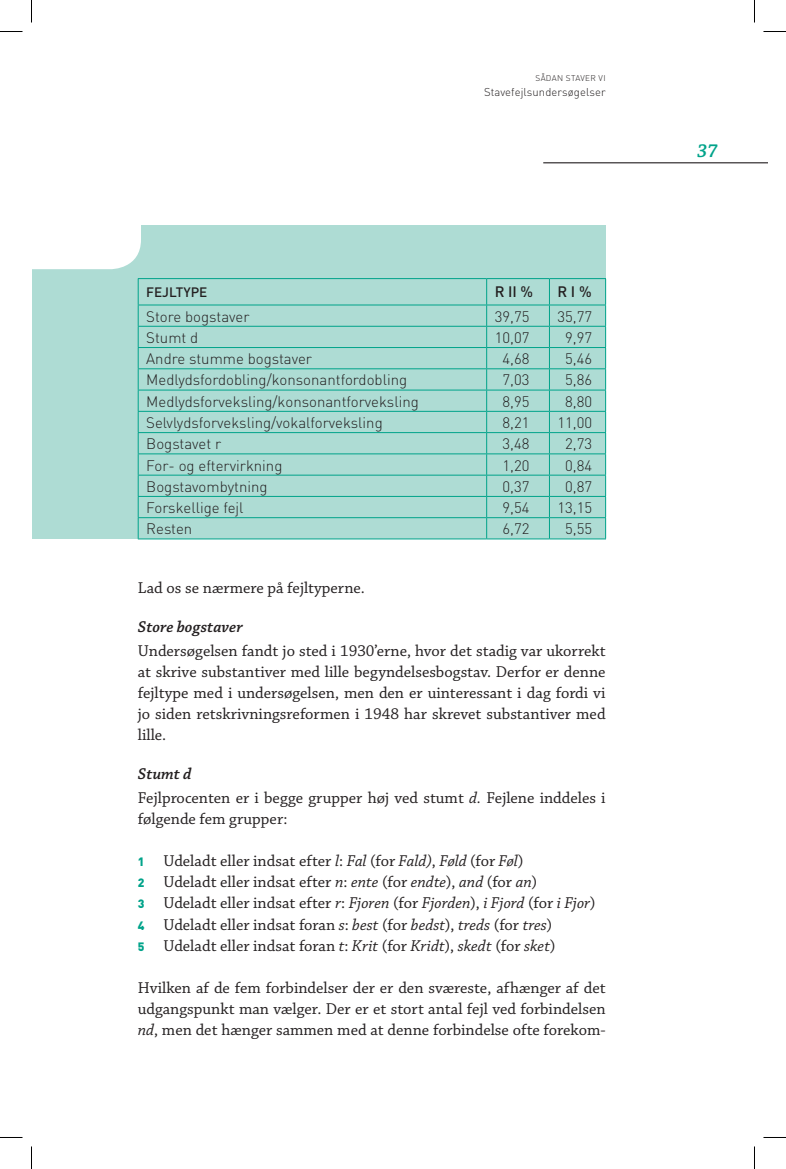
<style>
.page{position:relative;width:786px;height:1169px;background:#fff}
.page>*{position:absolute;margin:0;border:0;box-sizing:border-box;transform-origin:0 0}
.t1{font:italic 600 19.5px "Chaparral Pro";color:#00a38a}
.t2{font:16.5px/21px "Chaparral Pro";color:#231f20}
.t3{font:300 15px "DIN";color:#231f20}
.t4{font:500 15px "DIN";color:#231f20}
.t5{font:500 13.5px "DIN";color:#231f20}
.t6{font:300 11.25px "DIN";letter-spacing:.01em;color:#231f20}
.t7{font:300 8.25px "DIN";letter-spacing:.04em;color:#231f20}
.s1{font-weight:600;font-style:italic}
.s2{font-style:italic}
.s3{font-family:"DIN";font-weight:900;font-size:12px;color:#00a38a}
</style>
<div class="page">
<hr style="left:543px;top:162px;width:224px;height:1px;background:#231f20">
<div style="left:33px;top:225px;width:573px;height:314px;background:#aedcd4"></div>
<div style="left:33px;top:225px;width:108px;height:44px;background:#fff"></div>
<hr style="left:138px;top:278px;width:349px;height:1px;background:#00a38a">
<hr style="left:487px;top:278px;width:62px;height:1px;background:#00a38a">
<hr style="left:549px;top:278px;width:57px;height:1px;background:#00a38a">
<hr style="left:138px;top:304px;width:349px;height:1px;background:#00a38a">
<hr style="left:487px;top:304px;width:62px;height:1px;background:#00a38a">
<hr style="left:549px;top:304px;width:57px;height:1px;background:#00a38a">
<hr style="left:138px;top:326px;width:349px;height:1px;background:#00a38a">
<hr style="left:487px;top:326px;width:62px;height:1px;background:#00a38a">
<hr style="left:549px;top:326px;width:57px;height:1px;background:#00a38a">
<hr style="left:138px;top:347px;width:349px;height:1px;background:#00a38a">
<hr style="left:487px;top:347px;width:62px;height:1px;background:#00a38a">
<hr style="left:549px;top:347px;width:57px;height:1px;background:#00a38a">
<hr style="left:138px;top:368px;width:349px;height:1px;background:#00a38a">
<hr style="left:487px;top:368px;width:62px;height:1px;background:#00a38a">
<hr style="left:549px;top:368px;width:57px;height:1px;background:#00a38a">
<hr style="left:138px;top:390px;width:349px;height:1px;background:#00a38a">
<hr style="left:487px;top:390px;width:62px;height:1px;background:#00a38a">
<hr style="left:549px;top:390px;width:57px;height:1px;background:#00a38a">
<hr style="left:138px;top:411px;width:349px;height:1px;background:#00a38a">
<hr style="left:487px;top:411px;width:62px;height:1px;background:#00a38a">
<hr style="left:549px;top:411px;width:57px;height:1px;background:#00a38a">
<hr style="left:138px;top:432px;width:349px;height:1px;background:#00a38a">
<hr style="left:487px;top:432px;width:62px;height:1px;background:#00a38a">
<hr style="left:549px;top:432px;width:57px;height:1px;background:#00a38a">
<hr style="left:138px;top:453px;width:349px;height:1px;background:#00a38a">
<hr style="left:487px;top:453px;width:62px;height:1px;background:#00a38a">
<hr style="left:549px;top:453px;width:57px;height:1px;background:#00a38a">
<hr style="left:138px;top:475px;width:349px;height:1px;background:#00a38a">
<hr style="left:487px;top:475px;width:62px;height:1px;background:#00a38a">
<hr style="left:549px;top:475px;width:57px;height:1px;background:#00a38a">
<hr style="left:138px;top:496px;width:349px;height:1px;background:#00a38a">
<hr style="left:487px;top:496px;width:62px;height:1px;background:#00a38a">
<hr style="left:549px;top:496px;width:57px;height:1px;background:#00a38a">
<hr style="left:138px;top:517px;width:349px;height:1px;background:#00a38a">
<svg style="left:138px;top:279px;width:1px;height:259px"></svg>
<hr style="left:487px;top:517px;width:62px;height:1px;background:#00a38a">
<svg style="left:486px;top:279px;width:1px;height:259px"></svg>
<hr style="left:549px;top:517px;width:57px;height:1px;background:#00a38a">
<svg style="left:549px;top:279px;width:1px;height:259px"></svg>
<svg style="left:605px;top:279px;width:1px;height:259px"></svg>
<hr style="left:138px;top:538px;width:349px;height:1px;background:#00a38a">
<hr style="left:487px;top:538px;width:62px;height:1px;background:#00a38a">
<hr style="left:549px;top:538px;width:57px;height:1px;background:#00a38a">
<svg style="left:0;top:31px;width:22px;height:1px"></svg>
<svg style="left:763px;top:31px;width:23px;height:1px"></svg>
<svg style="left:0;top:1137px;width:22px;height:1px"></svg>
<svg style="left:763px;top:1137px;width:23px;height:1px"></svg>
<svg style="left:31px;top:0;width:1px;height:22px"></svg>
<svg style="left:31px;top:1146px;width:1px;height:23px"></svg>
<svg style="left:754px;top:0;width:1px;height:22px"></svg>
<svg style="left:754px;top:1146px;width:1px;height:23px"></svg>
<p class="t7" style="left:535px;top:73px;width:72px">Sådan staver vi</p>
<p class="t6" style="left:484px;top:85px;width:123px">Stavefejlsundersøgelser</p>
<p class="t5" style="left:146px;top:284px;width:63px">Fejltype</p>
<p class="t4" style="left:495px;top:282px;width:40px">R II %</p>
<p class="t4" style="left:557px;top:282px;width:36px">R I %</p>
<p class="t3" style="left:146px;top:307px;width:105px">Store bogstaver</p>
<p class="t3" style="left:495px;top:307px;width:36px">39,75</p>
<p class="t3" style="left:557px;top:307px;width:36px">35,77</p>
<p class="t3" style="left:146px;top:328px;width:54px">Stumt d</p>
<p class="t3" style="left:495px;top:328px;width:36px">10,07</p>
<p class="t3" style="left:565px;top:328px;width:28px">9,97</p>
<p class="t3" style="left:146px;top:349px;width:167px">Andre stumme bogstaver</p>
<p class="t3" style="left:502px;top:349px;width:28px">4,68</p>
<p class="t3" style="left:565px;top:349px;width:28px">5,46</p>
<p class="t3" style="left:146px;top:371px;width:262px">Medlydsfordobling/konsonantfordobling</p>
<p class="t3" style="left:502px;top:371px;width:28px">7,03</p>
<p class="t3" style="left:565px;top:371px;width:28px">5,86</p>
<p class="t3" style="left:146px;top:392px;width:274px">Medlydsforveksling/konsonantforveksling</p>
<p class="t3" style="left:502px;top:392px;width:28px">8,95</p>
<p class="t3" style="left:565px;top:392px;width:28px">8,80</p>
<p class="t3" style="left:146px;top:413px;width:238px">Selvlydsforveksling/vokalforveksling</p>
<p class="t3" style="left:502px;top:413px;width:28px">8,21</p>
<p class="t3" style="left:557px;top:413px;width:36px">11,00</p>
<p class="t3" style="left:146px;top:434px;width:76px">Bogstavet r</p>
<p class="t3" style="left:502px;top:434px;width:28px">3,48</p>
<p class="t3" style="left:565px;top:434px;width:28px">2,73</p>
<p class="t3" style="left:146px;top:456px;width:138px">For- og eftervirkning</p>
<p class="t3" style="left:502px;top:456px;width:28px">1,20</p>
<p class="t3" style="left:565px;top:456px;width:28px">0,84</p>
<p class="t3" style="left:146px;top:477px;width:123px">Bogstavombytning</p>
<p class="t3" style="left:502px;top:477px;width:28px">0,37</p>
<p class="t3" style="left:565px;top:477px;width:28px">0,87</p>
<p class="t3" style="left:146px;top:498px;width:99px">Forskellige fejl</p>
<p class="t3" style="left:502px;top:498px;width:28px">9,54</p>
<p class="t3" style="left:557px;top:498px;width:36px">13,15</p>
<p class="t3" style="left:146px;top:520px;width:48px">Resten</p>
<p class="t3" style="left:502px;top:520px;width:28px">6,72</p>
<p class="t3" style="left:565px;top:520px;width:28px">5,55</p>
<p class="t2" style="left:138px;top:578px;width:229px">Lad os se nærmere på fejltyperne.</p>
<p class="t2" style="left:138px;top:614px;width:469px;line-height:24.8px"><span class="s1">Store bogstaver<br></span>Undersøgelsen fandt jo sted i 1930’erne, hvor det stadig var ukorrekt</p>
<p class="t2" style="left:138px;top:662px;width:469px;text-align:justify">at skrive substantiver med lille begyndelsesbogstav. Derfor er denne fejltype med i undersøgelsen, men den er uinteressant i dag fordi vi jo siden retskrivningsreformen i 1948 har skrevet substantiver med lille.</p>
<p class="t2" style="left:138px;top:761px;width:469px;line-height:24.8px"><span class="s1">Stumt d<br></span>Fejlprocenten er i begge grupper høj ved stumt <span class="s2">d.</span> Fejlene inddeles i</p>
<p class="t2" style="left:138px;top:809px;width:151px">følgende fem grupper:</p>
<p class="t2" style="left:138px;top:851px;width:459px"><span class="s3">1</span> Udeladt eller indsat efter <span class="s2">l</span>: <span class="s2">Fal</span> (for <span class="s2">Fald)</span>, <span class="s2">Føld</span> (for <span class="s2">Føl</span>)<br><span class="s3">2</span> Udeladt eller indsat efter <span class="s2">n</span>: <span class="s2">ente</span> (for <span class="s2">endte</span>), <span class="s2">and</span> (for <span class="s2">an</span>)<br><span class="s3">3</span> Udeladt eller indsat efter <span class="s2">r</span>: <span class="s2">Fjoren</span> (for <span class="s2">Fjorden</span>), <span class="s2">i Fjord</span> (for <span class="s2">i Fjor</span>)<br><span class="s3">4</span> Udeladt eller indsat foran <span class="s2">s</span>: <span class="s2">best</span> (for <span class="s2">bedst</span>), <span class="s2">treds</span> (for <span class="s2">tres</span>)<br><span class="s3">5</span> Udeladt eller indsat foran <span class="s2">t</span>: <span class="s2">Krit</span> (for <span class="s2">Kridt</span>), <span class="s2">skedt</span> (for <span class="s2">sket</span>)</p>
<p class="t2" style="left:138px;top:977px;width:469px;text-align:justify">Hvilken af de fem forbindelser der er den sværeste, afhænger af det udgangspunkt man vælger. Der er et stort antal fejl ved forbindelsen <span class="s2">nd</span>, men det hænger sammen med at denne forbindelse ofte forekom-</p>
<p class="t1" style="left:697px;top:139px;width:21px">37</p>
</div>
